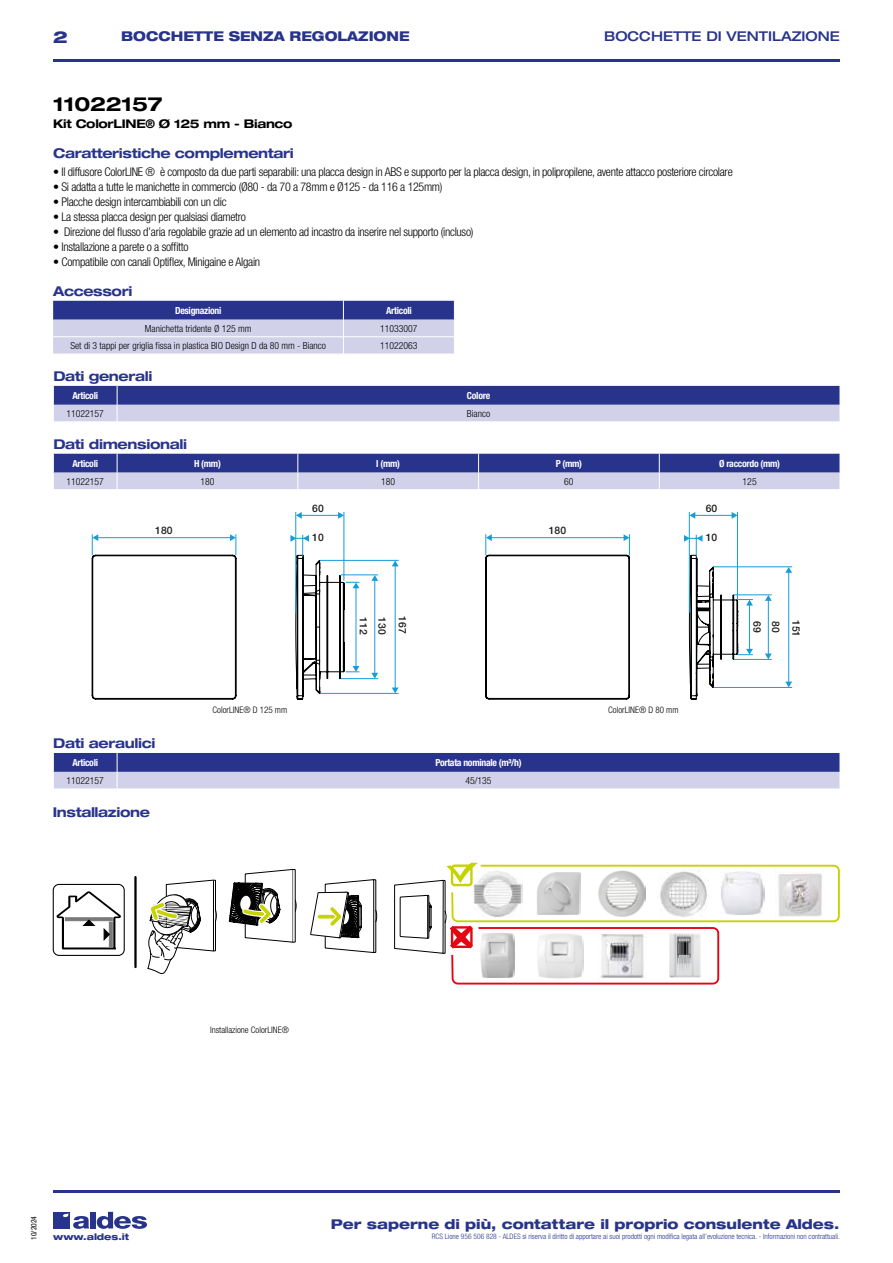
<style>
.page{position:relative;width:893px;height:1263px;background:#fff}
.page>*{position:absolute;margin:0;border:0;box-sizing:border-box;transform-origin:0 0}
.t1{font:700 expanded 19.5px "Helvetica Neue LT Std";letter-spacing:-.01em;color:#000}
.t2{font:800 expanded 16.5px "Helvetica Neue LT Std";color:#28348b}
.t3{font:700 expanded 13.5px "Helvetica Neue LT Std";letter-spacing:-.025em;color:#28348b}
.t4{font:800 expanded 13.5px "Helvetica Neue LT Std";color:#28348b}
.t5{font:800 expanded 13.5px "Helvetica Neue LT Std";color:#28348b;scale:.95 1}
.t6{font:500 expanded 13.5px "Helvetica Neue LT Std";color:#28348b}
.t7{font:300 condensed 12px "Helvetica Neue LT Std";letter-spacing:-.025em;color:#000}
.t8{font:700 expanded 12px "Helvetica Neue LT Std";letter-spacing:-.025em;color:#000}
.t9{font:500 10.35px "Helvetica Neue";color:#1d1d1b}
.t10{font:300 condensed 9.75px "Helvetica Neue";color:#000}
.t11{font:700 condensed 9.75px "Helvetica Neue LT Std";letter-spacing:-.03em;color:#fff}
.t12{font:300 condensed 9px "Helvetica Neue LT Std";color:#000}
.t13{font:800 expanded 9px "Helvetica Neue LT Std";color:#28348b}
.t14{font:300 condensed 7.5px "Helvetica Neue LT Std";color:#28348b}
.t15{font:condensed 7.5px "Helvetica Neue LT Std";color:#000}
</style>
<div class="page">
<div style="left:53px;top:1212px;width:17px;height:16px;background:#28348b"></div>
<div style="left:90px;top:1212px;width:6px;height:16px;background:#28348b"></div>
<svg style="left:97px;top:1212px;width:50px;height:17px"></svg>
<svg style="left:63px;top:1213px;width:26px;height:16px"></svg>
<hr style="left:53px;top:59px;width:787px;height:2px;background:#28348b">
<hr style="left:53px;top:1190px;width:787px;height:2px;background:#28348b">
<svg style="left:53px;top:301px;width:402px;height:53px;background:#989cc9"></svg>
<svg style="left:53px;top:386px;width:787px;height:36px;background:#7b81b9"></svg>
<svg style="left:53px;top:454px;width:787px;height:35px;background:#797fb8"></svg>
<svg style="left:91px;top:453px;width:253px;height:247px"></svg>
<hr style="left:97px;top:537px;width:134px;height:1px;background:#189cd8">
<svg style="left:230px;top:534px;width:7px;height:21px"></svg>
<svg style="left:92px;top:534px;width:6px;height:21px"></svg>
<hr style="left:301px;top:515px;width:38px;height:1px;background:#189cd8">
<svg style="left:338px;top:512px;width:6px;height:7px"></svg>
<svg style="left:296px;top:512px;width:6px;height:7px"></svg>
<hr style="left:344px;top:512px;width:1px;height:68px;background:#189cd8">
<hr style="left:295px;top:512px;width:1px;height:101px;background:#189cd8">
<svg style="left:290px;top:535px;width:19px;height:22px"></svg>
<hr style="left:395px;top:565px;width:1px;height:123px;background:#189cd8">
<svg style="left:392px;top:687px;width:7px;height:6px"></svg>
<svg style="left:392px;top:561px;width:7px;height:5px"></svg>
<hr style="left:320px;top:693px;width:79px;height:1px;background:#189cd8">
<hr style="left:320px;top:560px;width:79px;height:1px;background:#189cd8">
<hr style="left:374px;top:580px;width:1px;height:94px;background:#189cd8">
<svg style="left:371px;top:673px;width:7px;height:5px"></svg>
<svg style="left:371px;top:576px;width:7px;height:5px"></svg>
<hr style="left:341px;top:678px;width:37px;height:1px;background:#189cd8">
<hr style="left:341px;top:575px;width:37px;height:1px;background:#189cd8">
<hr style="left:356px;top:587px;width:1px;height:80px;background:#189cd8">
<svg style="left:346px;top:666px;width:13px;height:6px"></svg>
<svg style="left:346px;top:582px;width:13px;height:6px"></svg>
<svg style="left:484px;top:61px;width:257px;height:639px"></svg>
<hr style="left:491px;top:537px;width:134px;height:1px;background:#189cd8">
<svg style="left:624px;top:534px;width:6px;height:21px"></svg>
<svg style="left:485px;top:534px;width:7px;height:21px"></svg>
<hr style="left:694px;top:515px;width:39px;height:1px;background:#189cd8">
<svg style="left:732px;top:512px;width:5px;height:7px"></svg>
<svg style="left:690px;top:512px;width:5px;height:7px"></svg>
<hr style="left:737px;top:512px;width:1px;height:87px;background:#189cd8">
<hr style="left:689px;top:512px;width:1px;height:101px;background:#189cd8">
<svg style="left:684px;top:535px;width:18px;height:22px"></svg>
<hr style="left:788px;top:572px;width:1px;height:111px;background:#189cd8">
<svg style="left:785px;top:682px;width:7px;height:5px"></svg>
<svg style="left:785px;top:567px;width:7px;height:6px"></svg>
<hr style="left:713px;top:687px;width:79px;height:1px;background:#189cd8">
<hr style="left:713px;top:566px;width:79px;height:1px;background:#189cd8">
<hr style="left:768px;top:600px;width:1px;height:54px;background:#189cd8">
<svg style="left:765px;top:653px;width:7px;height:6px"></svg>
<svg style="left:765px;top:595px;width:7px;height:6px"></svg>
<hr style="left:734px;top:659px;width:38px;height:1px;background:#189cd8">
<hr style="left:734px;top:594px;width:38px;height:1px;background:#189cd8">
<hr style="left:749px;top:604px;width:1px;height:46px;background:#189cd8">
<svg style="left:738px;top:649px;width:15px;height:6px"></svg>
<svg style="left:738px;top:599px;width:15px;height:6px"></svg>
<svg style="left:53px;top:753px;width:787px;height:36px;background:#7a80b8"></svg>
<div style="left:53px;top:884px;width:72px;height:72px;border:1px solid #000;border-radius:6px"></div>
<svg style="left:56px;top:891px;width:65px;height:58px"></svg>
<hr style="left:134px;top:877px;width:3px;height:90px;background:#000">
<svg style="left:147px;top:880px;width:70px;height:94px"></svg>
<svg style="left:229px;top:869px;width:67px;height:74px"></svg>
<svg style="left:310px;top:879px;width:67px;height:74px"></svg>
<svg style="left:394px;top:863px;width:446px;height:121px"></svg>
<h2 class="t2" style="left:53px;top:26px;width:16px">2</h2>
<p class="t5" style="left:121px;top:28px;width:305px">BOCCHETTE SENZA REGOLAZIONE</p>
<p class="t6" style="left:604px;top:28px;width:237px">BOCCHETTE DI VENTILAZIONE</p>
<h1 class="t1" style="left:53px;top:92px;width:111px">11022157</h1>
<p class="t8" style="left:53px;top:116px;width:241px">Kit ColorLINE® Ø 125 mm - Bianco</p>
<p class="t3" style="left:53px;top:145px;width:242px">Caratteristiche complementari</p>
<p class="t7" style="left:53px;top:164px;width:681px">• Il diffusore ColorLINE ® è composto da due parti separabili: una placca design in ABS e supporto per la placca design, in polipropilene, avente attacco posteriore circolare</p>
<p class="t7" style="left:53px;top:179px;width:391px">• Si adatta a tutte le manichette in commercio (Ø80 - da 70 a 78mm e Ø125 - da 116 a 125mm)</p>
<p class="t7" style="left:53px;top:194px;width:175px">• Placche design intercambiabili con un clic</p>
<p class="t7" style="left:53px;top:209px;width:194px">• La stessa placca design per qualsiasi diametro</p>
<p class="t7" style="left:53px;top:224px;width:422px">• Direzione del flusso d’aria regolabile grazie ad un elemento ad incastro da inserire nel supporto (incluso)</p>
<p class="t7" style="left:53px;top:239px;width:137px">• Installazione a parete o a soffitto</p>
<p class="t7" style="left:53px;top:254px;width:209px">• Compatibile con canali Optiflex, Minigaine e Algain</p>
<p class="t3" style="left:53px;top:283px;width:81px">Accessori</p>
<p class="t11" style="left:175px;top:304px;width:48px">Designazioni</p>
<p class="t11" style="left:386px;top:304px;width:27px">Articoli</p>
<p class="t10" style="left:145px;top:323px;width:108px">Manichetta tridente Ø 125 mm</p>
<p class="t10" style="left:380px;top:323px;width:39px">11033007</p>
<p class="t10" style="left:70px;top:340px;width:257px">Set di 3 tappi per griglia fissa in plastica BIO Design D da 80 mm - Bianco</p>
<p class="t10" style="left:380px;top:340px;width:39px">11022063</p>
<p class="t3" style="left:53px;top:368px;width:101px">Dati generali</p>
<p class="t11" style="left:72px;top:389px;width:27px">Articoli</p>
<p class="t11" style="left:467px;top:389px;width:25px">Colore</p>
<p class="t10" style="left:67px;top:408px;width:39px">11022157</p>
<p class="t10" style="left:467px;top:408px;width:25px">Bianco</p>
<p class="t3" style="left:53px;top:436px;width:135px">Dati dimensionali</p>
<p class="t11" style="left:72px;top:457px;width:27px">Articoli</p>
<p class="t11" style="left:194px;top:457px;width:28px">H (mm)</p>
<p class="t11" style="left:376px;top:457px;width:25px">l (mm)</p>
<p class="t11" style="left:556px;top:457px;width:28px">P (mm)</p>
<p class="t11" style="left:719px;top:457px;width:63px">Ø raccordo (mm)</p>
<p class="t10" style="left:67px;top:476px;width:39px">11022157</p>
<p class="t10" style="left:200px;top:476px;width:16px">180</p>
<p class="t10" style="left:381px;top:476px;width:16px">180</p>
<p class="t10" style="left:564px;top:476px;width:11px">60</p>
<p class="t10" style="left:743px;top:476px;width:16px">125</p>
<p class="t9" style="left:155px;top:524px;width:19px">180</p>
<p class="t9" style="left:312px;top:502px;width:13px">60</p>
<p class="t9" style="left:312px;top:531px;width:13px">10</p>
<p class="t9" style="left:549px;top:524px;width:19px">180</p>
<p class="t9" style="left:706px;top:502px;width:13px">60</p>
<p class="t9" style="left:706px;top:531px;width:13px">10</p>
<p class="t9" style="left:370px;top:617px;width:19px;rotate:90deg">112</p>
<p class="t9" style="left:388px;top:617px;width:19px;rotate:90deg">130</p>
<p class="t9" style="left:409px;top:616px;width:19px;rotate:90deg">167</p>
<p class="t12" style="left:213px;top:704px;width:76px">ColorLINE® D 125 mm</p>
<p class="t12" style="left:608px;top:704px;width:72px">ColorLINE® D 80 mm</p>
<p class="t3" style="left:53px;top:734px;width:104px">Dati aeraulici</p>
<p class="t11" style="left:72px;top:756px;width:27px">Articoli</p>
<p class="t11" style="left:435px;top:756px;width:88px">Portata nominale (m³/h)</p>
<p class="t10" style="left:66px;top:775px;width:39px">11022157</p>
<p class="t10" style="left:465px;top:775px;width:28px">45/135</p>
<p class="t3" style="left:53px;top:804px;width:99px">Installazione</p>
<p class="t9" style="left:763px;top:621px;width:13px;rotate:90deg">69</p>
<p class="t9" style="left:782px;top:621px;width:13px;rotate:90deg">80</p>
<p class="t9" style="left:802px;top:620px;width:19px;rotate:90deg">151</p>
<p class="t12" style="left:210px;top:1025px;width:80px">Installazione ColorLINE®</p>
<p class="t15" style="left:29px;top:1240px;width:25px;rotate:-90deg">10/2024</p>
<p class="t4" style="left:331px;top:1215px;width:510px">Per saperne di più, contattare il proprio consulente Aldes.</p>
<p class="t13" style="left:53px;top:1231px;width:78px">www.aldes.it</p>
<p class="t14" style="left:432px;top:1232px;width:410px">RCS Lione 956 506 828 - ALDES si riserva il diritto di apportare ai suoi prodotti ogni modifica legata all’evoluzione tecnica. - Informazioni non contrattuali.</p>
</div>
